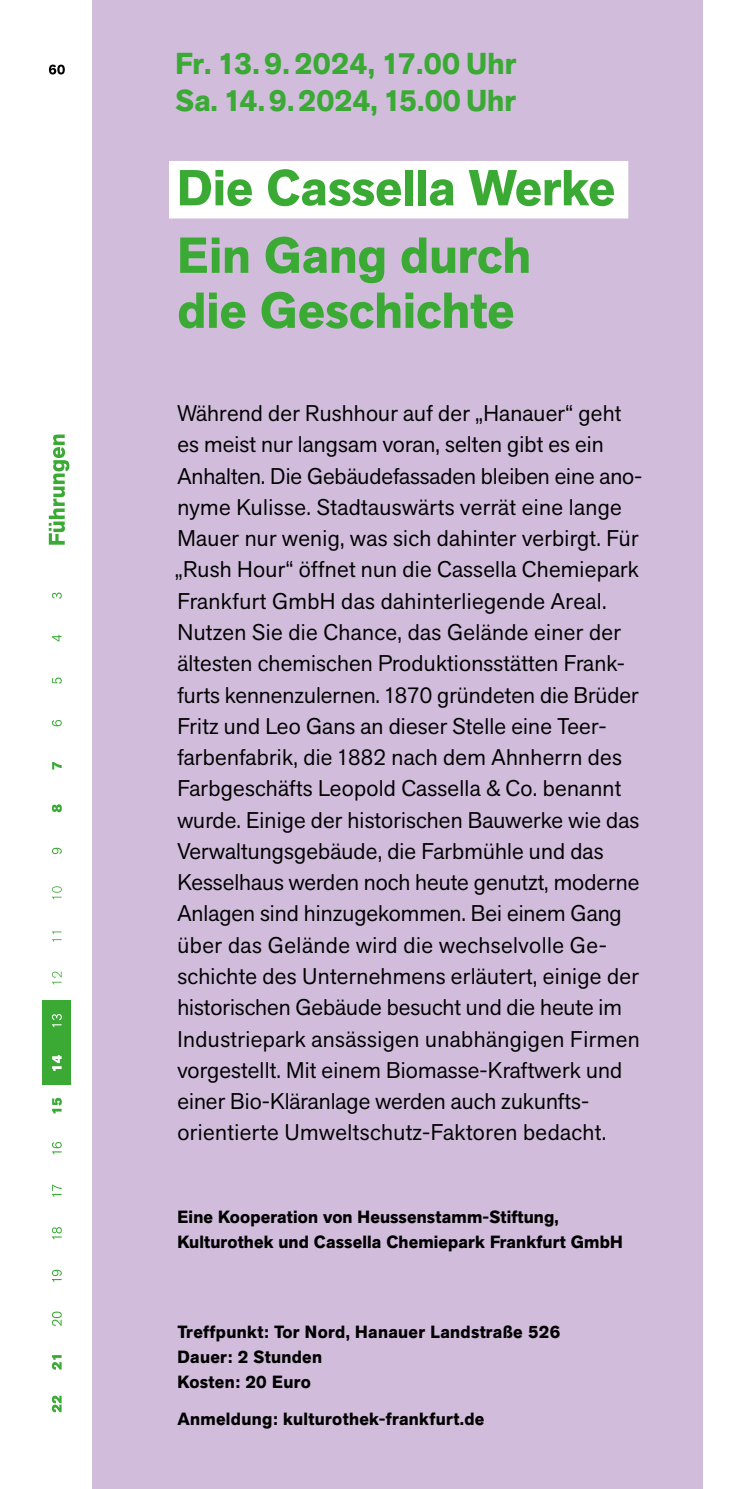
<style>
.page{position:relative;width:745px;height:1489px;background:#fff}
.page>*{position:absolute;margin:0;border:0;box-sizing:border-box;transform-origin:0 0}
.t1{font:700 50px/55px "Akzid Grtsk Next";color:#3aaa35}
.t2{font:700 30px/36.2px "Akzid Grtsk Next";color:#3aaa35}
.t3{font:22.5px/31.2px "Akzid Grtsk Next";letter-spacing:.01em;color:#000}
.t4{font:700 17.5px/25px "Akzid Grtsk Next";letter-spacing:.01em;color:#000}
</style>
<div class="page">
<div style="left:92px;top:0;width:610px;height:1488px;background:#d1bcdc"></div>
<div style="left:169px;top:161px;width:459px;height:57px;background:#fff"></div>
<div style="left:43px;top:999px;width:28px;height:43px;background:#3aaa35"></div>
<div style="left:43px;top:1042px;width:28px;height:42px;background:#3aaa35"></div>
<svg style="left:52px;top:1395px;width:10px;height:17px"></svg>
<svg style="left:52px;top:1355px;width:10px;height:14px"></svg>
<svg style="left:52px;top:1311px;width:10px;height:14px"></svg>
<svg style="left:52px;top:1269px;width:10px;height:12px"></svg>
<svg style="left:52px;top:1227px;width:10px;height:12px"></svg>
<svg style="left:52px;top:1184px;width:10px;height:12px"></svg>
<svg style="left:52px;top:1142px;width:10px;height:12px"></svg>
<svg style="left:52px;top:1097px;width:10px;height:16px"></svg>
<svg style="left:52px;top:1055px;width:10px;height:15px"></svg>
<svg style="left:52px;top:1014px;width:10px;height:13px"></svg>
<svg style="left:52px;top:971px;width:10px;height:13px"></svg>
<svg style="left:52px;top:931px;width:10px;height:10px"></svg>
<svg style="left:52px;top:886px;width:10px;height:13px"></svg>
<svg style="left:52px;top:847px;width:10px;height:7px"></svg>
<svg style="left:52px;top:804px;width:10px;height:8px"></svg>
<svg style="left:52px;top:762px;width:10px;height:7px"></svg>
<svg style="left:52px;top:720px;width:10px;height:6px"></svg>
<svg style="left:52px;top:677px;width:10px;height:6px"></svg>
<svg style="left:52px;top:634px;width:10px;height:7px"></svg>
<svg style="left:52px;top:592px;width:10px;height:6px"></svg>
<svg style="left:49px;top:434px;width:20px;height:110px"></svg>
<svg style="left:49px;top:65px;width:16px;height:9px"></svg>
<h2 class="t2" style="left:175px;top:46px;width:342px">Fr. 13.9.2024, 17.00 Uhr<br>Sa. 14.9.2024, 15.00 Uhr</h2>
<h1 class="t1" style="left:177px;top:161px;width:439px">Die Cassella Werke</h1>
<h1 class="t1" style="left:177px;top:228px;width:355px">Ein Gang durch die Geschichte</h1>
<p class="t3" style="left:175px;top:397px;width:469px">Während der Rushhour auf der „Hanauer“ geht es meist nur langsam voran, selten gibt es ein Anhalten. Die Gebäudefassaden bleiben eine ano&shy;nyme Kulisse. Stadtauswärts verrät eine lange Mauer nur wenig, was sich dahinter verbirgt. Für „Rush Hour“ öffnet nun die Cassella Chemiepark Frankfurt GmbH das dahinterliegende Areal.<br>Nutzen Sie die Chance, das Gelände einer der ältesten chemischen Produktionsstätten Frank&shy;furts kennenzulernen. 1870 gründeten die Brüder Fritz und Leo Gans an dieser Stelle eine Teer&shy;farbenfabrik, die 1882 nach dem Ahnherrn des Farbgeschäfts Leopold Cassella &amp; Co. benannt wurde. Einige der historischen Bauwerke wie das Verwaltungsgebäude, die Farbmühle und das Kesselhaus werden noch heute genutzt, moderne Anlagen sind hinzugekommen. Bei einem Gang über das Gelände wird die wechselvolle Ge&shy;schichte des Unternehmens erläutert, einige der historischen Gebäude besucht und die heute im Industriepark ansässigen unabhängigen Firmen vorgestellt. Mit einem Biomasse-Kraftwerk und einer Bio-Kläranlage werden auch zukunfts&shy;orientierte Umweltschutz-Faktoren bedacht.</p>
<p class="t4" style="left:177px;top:1204px;width:446px">Eine Kooperation von Heussenstamm-Stiftung,<br>Kulturothek und Cassella Chemiepark Frankfurt GmbH</p>
<p class="t4" style="left:177px;top:1319px;width:384px">Treffpunkt: Tor Nord, Hanauer Landstraße 526<br>Dauer: 2 Stunden<br>Kosten: 20 Euro</p>
<p class="t4" style="left:177px;top:1406px;width:308px">Anmeldung: kulturothek-frankfurt.de</p>
</div>
